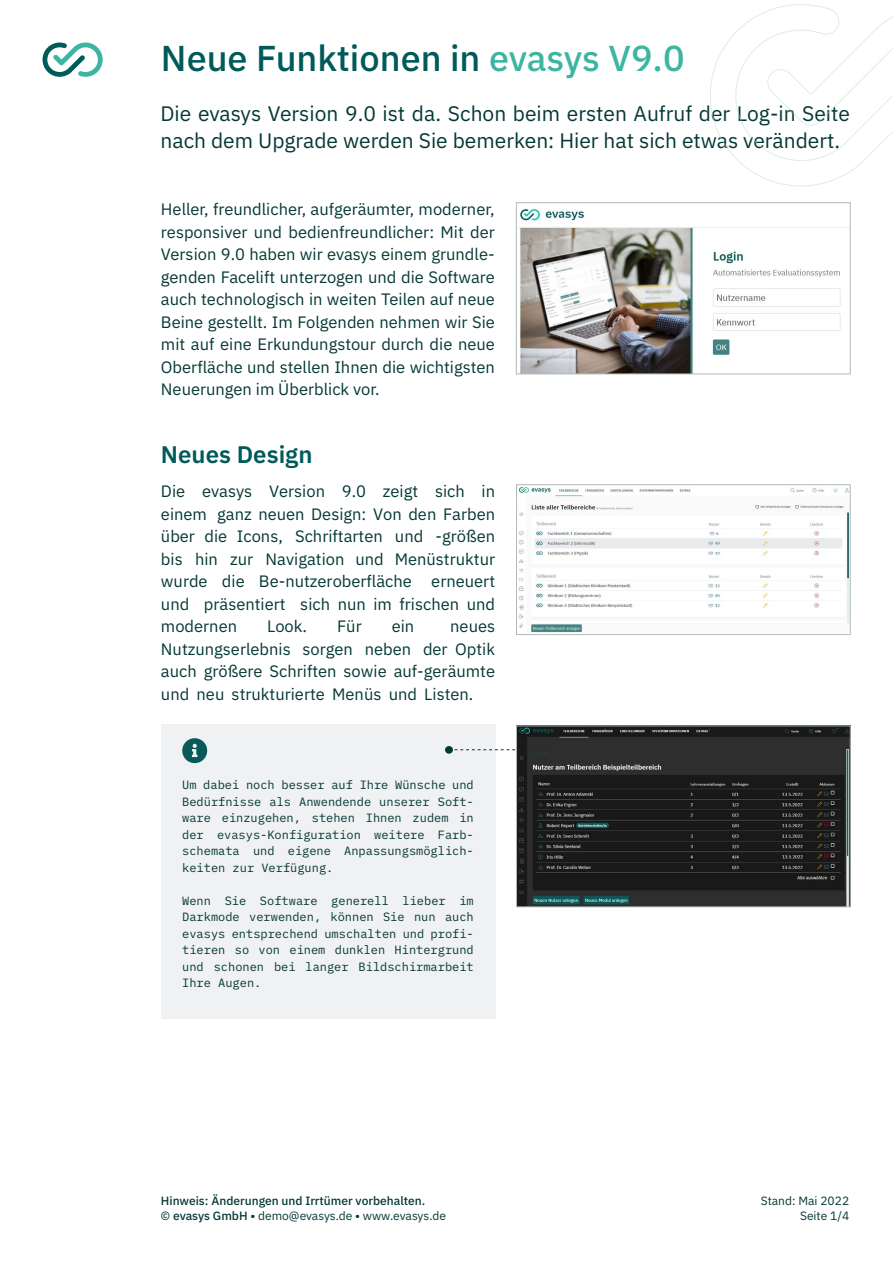
<style>
.page{position:relative;width:893px;height:1263px;background:#fff}
.page>*{position:absolute;margin:0;border:0;box-sizing:border-box;transform-origin:0 0}
.t1{font:500 36px "IBM Plex Sans";color:#005a5a}
.t2{font:600 24px "IBM Plex Sans";color:#005a5a}
.t3{font:21px/27px "IBM Plex Sans";color:#043835}
.t4{font:16.5px/22.5px "IBM Plex Sans";color:#043835;text-align:justify}
.t5{font:12px/16.5px "IBM Plex Mono";color:#043835;text-align:justify}
.t6{font:500 12px/15px "IBM Plex Sans";color:#043835}
.t7{font:12px/15px "IBM Plex Sans";color:#043835;text-align:right}
.s1{color:#3cb5a1}
.s2{font-weight:400}
</style>
<div class="page">
<svg style="left:43px;top:43px;width:60px;height:34px"></svg>
<svg style="left:710px;top:4px;width:183px;height:183px"></svg>
<img style="left:519px;top:486px;width:329px;height:147px">
<div style="left:516px;top:484px;width:334px;height:151px;border:1px solid #b5bab5"></div>
<div style="left:161px;top:724px;width:334px;height:294px;background:#eff1f2"></div>
<svg style="left:182px;top:738px;width:25px;height:25px"></svg>
<div style="left:445px;top:746px;width:8px;height:8px;background:#043835;border-radius:50%"></div>
<img style="left:518px;top:208px;width:330px;height:164px">
<div style="left:516px;top:202px;width:334px;height:172px;border:1px solid #b5bab5"></div>
<img style="left:518px;top:728px;width:330px;height:177px">
<div style="left:516px;top:726px;width:334px;height:181px;border:1px solid #b5bab5"></div>
<svg style="left:452px;top:749px;width:69px;height:1px"></svg>
<h1 class="t1" style="left:161px;top:30px;width:525px">Neue Funktionen in <span class="s1">evasys V9.0</span></h1>
<p class="t3" style="left:161px;top:98px;width:691px">Die evasys Version 9.0 ist da. Schon beim ersten Aufruf der Log-in Seite nach dem Upgrade werden Sie bemerken: Hier hat sich etwas verändert.</p>
<p class="t4" style="left:161px;top:197px;width:335px">Heller, freundlicher, aufgeräumter, moderner, responsiver und bedienfreundlicher: Mit der Version 9.0 haben wir evasys einem grundle&shy;genden Facelift unterzogen und die Software auch technologisch in weiten Teilen auf neue Beine gestellt. Im Folgenden nehmen wir Sie mit auf eine Erkundungstour durch die neue Oberfläche und stellen Ihnen die wichtigsten Neuerungen im Überblick vor.</p>
<h2 class="t2" style="left:161px;top:436px;width:153px">Neues Design</h2>
<p class="t4" style="left:161px;top:478px;width:336px">Die evasys Version 9.0 zeigt sich in einem ganz neuen Design: Von den Farben über die Icons, Schriftarten und -größen bis hin zur Navigation und Menüstruktur wurde die Be-nutzeroberfläche erneuert und präsentiert sich nun im frischen und modernen</p>
<p class="t4" style="left:267px;top:614px;width:41px">Look.</p>
<p class="t4" style="left:337px;top:614px;width:26px">Für</p>
<p class="t4" style="left:392px;top:614px;width:24px">ein</p>
<p class="t4" style="left:161px;top:614px;width:336px;text-indent:289px">neues Nutzungserlebnis sorgen neben der Optik auch größere Schriften sowie auf-geräumte und neu strukturierte Menüs und Listen.</p>
<p class="t5" style="left:182px;top:776px;width:293px">Um dabei noch besser auf Ihre Wünsche und Bedürfnisse als Anwendende unserer Soft&shy;ware einzugehen, stehen Ihnen zudem in der evasys-Konfiguration weitere Farb&shy;schemata und eigene Anpassungsmöglich&shy;keiten zur Verfügung.</p>
<p class="t5" style="left:182px;top:891px;width:293px">Wenn Sie Software generell lieber im Darkmode verwenden, können Sie nun auch evasys entsprechend umschalten und profi&shy;tieren so von einem dunklen Hintergrund und schonen bei langer Bildschirmarbeit Ihre Augen.</p>
<p class="t6" style="left:161px;top:1192px;width:286px">Hinweis: Änderungen und Irrtümer vorbehalten.<br><span class="s2">©</span> evasys GmbH • <span class="s2">demo@evasys.de</span> • <span class="s2">www.evasys.de</span></p>
<p class="t7" style="left:761px;top:1192px;width:90px">Stand: Mai 2022<br>Seite 1/4</p>
</div>
